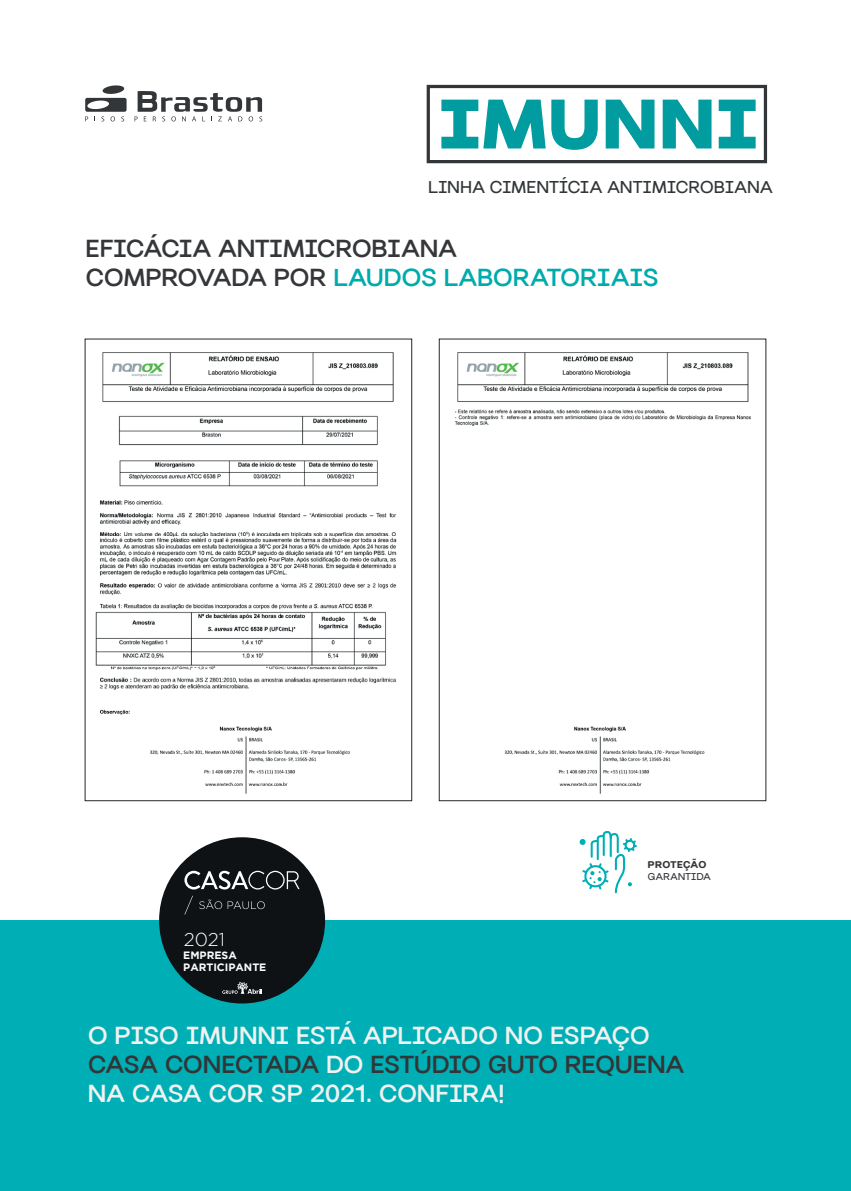
<style>
.page{position:relative;width:851px;height:1191px;background:#fff}
.page>*{position:absolute;margin:0;border:0;box-sizing:border-box;transform-origin:0 0}
.t1{font:800 67.8px "Villeray";letter-spacing:.015em;color:#009c9f}
.t2{font:500 24px/28.8px "Villeray";letter-spacing:-.005em;color:#f0f1f0}
.t3{font:500 24px/28.8px "Villeray";letter-spacing:.005em;color:#343639}
.t4{font:300 18.6px "Gotham";color:#fff}
.t5{font:16.8px "Villeray";letter-spacing:.03em;color:#323638}
.t6{font:700 10.6px/12px "Gotham";color:#fdfcfd}
.t7{font:9.6px "Villeray";letter-spacing:.04em;color:#343639}
.t8{font:700 9.6px "Villeray";letter-spacing:.02em;color:#343639}
.s1{color:#00abac}
.s2{color:#323638}
</style>
<div class="page">
<img style="left:95px;top:352px;width:302px;height:442px">
<img style="left:454px;top:352px;width:297px;height:442px">
<svg style="left:579px;top:831px;width:58px;height:63px"></svg>
<div style="left:426px;top:85px;width:341px;height:78px;border:3px solid #323638"></div>
<div style="left:0;top:920px;width:850px;height:271px;background:#00afb5"></div>
<div style="left:159px;top:837px;width:166px;height:166px;background:#0e1214;border-radius:50%"></div>
<svg style="left:184px;top:870px;width:115px;height:19px"></svg>
<svg style="left:184px;top:895px;width:9px;height:19px"></svg>
<svg style="left:199px;top:899px;width:66px;height:10px"></svg>
<svg style="left:222px;top:982px;width:40px;height:12px"></svg>
<svg style="left:85px;top:85px;width:41px;height:36px"></svg>
<svg style="left:134px;top:91px;width:128px;height:30px"></svg>
<div style="left:85px;top:338px;width:327px;height:463px;border:1px solid #24292c"></div>
<div style="left:438px;top:338px;width:328px;height:463px;border:1px solid #24292c"></div>
<h1 class="t1" style="left:438px;top:65px;width:321px">IMUNNI</h1>
<p class="t5" style="left:428px;top:172px;width:345px">LINHA CIMENTÍCIA ANTIMICROBIANA</p>
<p class="t3" style="left:86px;top:233px;width:574px">EFICÁCIA ANTIMICROBIANA<br>COMPROVADA POR <span class="s1">LAUDOS LABORATORIAIS</span></p>
<p class="t4" style="left:184px;top:928px;width:43px">2021</p>
<p class="t6" style="left:183px;top:949px;width:85px">EMPRESA<br>PARTICIPANTE</p>
<p class="t8" style="left:648px;top:856px;width:60px">PROTEÇÃO</p>
<p class="t7" style="left:648px;top:868px;width:64px">GARANTIDA</p>
<p class="t2" style="left:88px;top:1019px;width:597px">O PISO IMUNNI ESTÁ APLICADO NO ESPAÇO<br><span class="s2">CASA CONECTADA</span> DO <span class="s2">ESTÚDIO GUTO REQUENA<br></span>NA CASA COR SP 2021. CONFIRA!</p>
</div>
